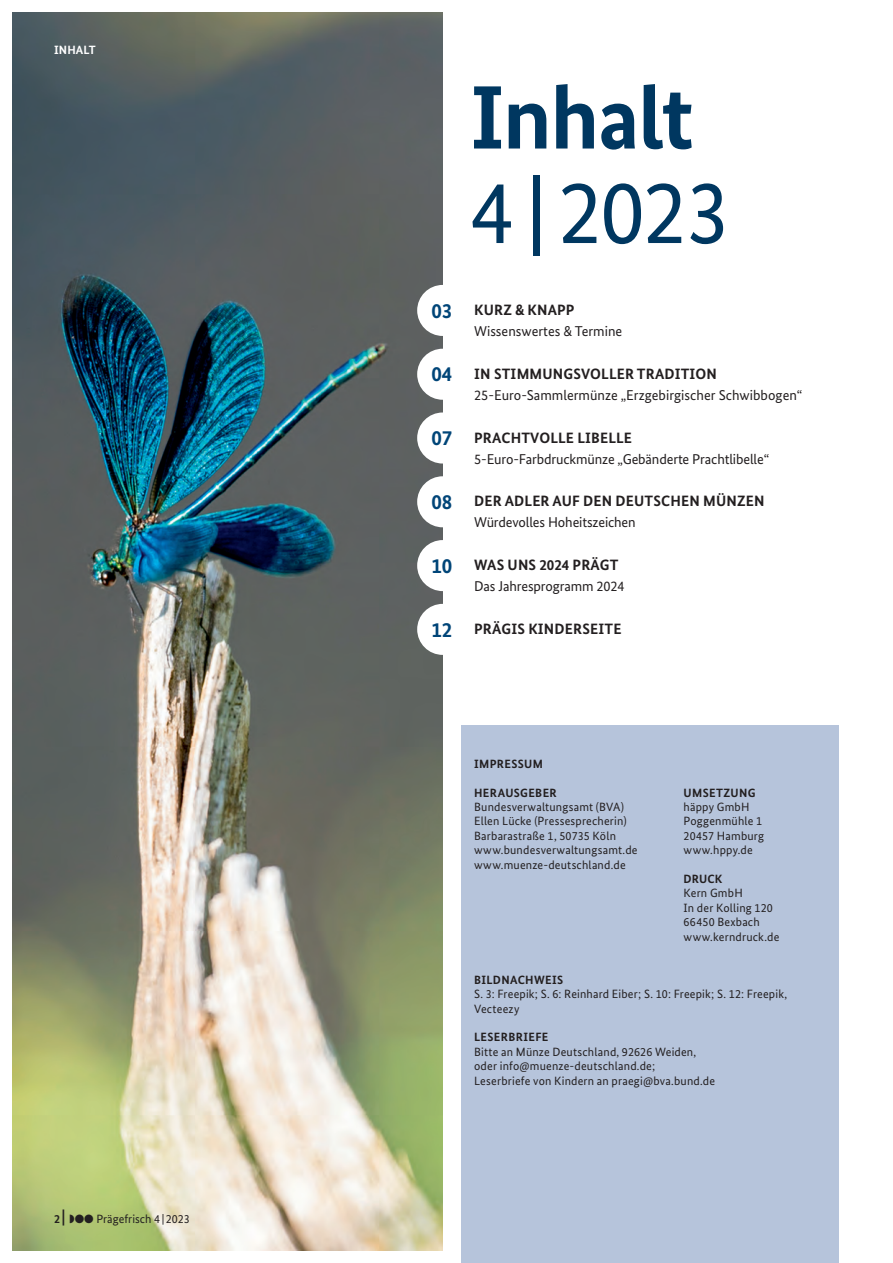
<style>
.page{position:relative;width:893px;height:1263px;background:#fff}
.page>*{position:absolute;margin:0;border:0;box-sizing:border-box;transform-origin:0 0}
.t1{font:700 90px "Bundes Sans";letter-spacing:-.02em;color:#003760}
.t2{font:90px "Bundes Sans";color:#003760}
.t3{font:700 21px "Bundes Sans";color:#004578}
.t4{font:700 15px "Bundes Sans";letter-spacing:.01em;color:#231f20}
.t5{font:14.25px "Bundes Sans";letter-spacing:-.01em;color:#231f20}
.t6{font:12px/14.4px "Bundes Sans";letter-spacing:.015em;color:#231f20}
.t7{font:700 12px "Bundes Sans";letter-spacing:.03em;color:#231f20}
.t8{font:700 12px "Bundes Sans";letter-spacing:.01em;color:#fff}
.s1{font-weight:700}
.s2{font-weight:500;font-size:18px}
</style>
<div class="page">
<div style="left:461px;top:725px;width:378px;height:538px;background:#b6c4db"></div>
<img style="left:13px;top:13px;width:429px;height:1237px">
<div style="left:417px;top:285px;width:51px;height:51px;background:#fff;border-radius:50%"></div>
<div style="left:417px;top:349px;width:51px;height:51px;background:#fff;border-radius:50%"></div>
<div style="left:417px;top:412px;width:51px;height:51px;background:#fff;border-radius:50%"></div>
<div style="left:417px;top:476px;width:51px;height:51px;background:#fff;border-radius:50%"></div>
<div style="left:417px;top:540px;width:51px;height:51px;background:#fff;border-radius:50%"></div>
<div style="left:417px;top:604px;width:51px;height:51px;background:#fff;border-radius:50%"></div>
<p class="t8" style="left:54px;top:43px;width:43px">INHALT</p>
<p class="t6" style="left:54px;top:1212px;width:137px"><span class="s1">2</span><span class="s2">|</span> ◗●● Prägefrisch 4| 2023</p>
<h2 class="t3" style="left:431px;top:298px;width:22px">03</h2>
<h2 class="t3" style="left:431px;top:361px;width:22px">04</h2>
<h2 class="t3" style="left:431px;top:425px;width:22px">07</h2>
<h2 class="t3" style="left:431px;top:489px;width:22px">08</h2>
<h2 class="t3" style="left:431px;top:553px;width:22px">10</h2>
<h2 class="t3" style="left:431px;top:617px;width:22px">12</h2>
<h1 class="t1" style="left:470px;top:63px;width:225px">Inhalt</h1>
<h1 class="t2" style="left:470px;top:157px;width:262px">4 | 2023</h1>
<p class="t4" style="left:474px;top:301px;width:102px">KURZ &amp; KNAPP</p>
<p class="t5" style="left:474px;top:322px;width:150px">Wissenswertes &amp; Termine</p>
<p class="t4" style="left:474px;top:364px;width:244px">IN STIMMUNGSVOLLER TRADITION</p>
<p class="t5" style="left:474px;top:386px;width:330px">25-Euro-Sammlermünze „Erzgebirgischer Schwibbogen“</p>
<p class="t4" style="left:474px;top:428px;width:159px">PRACHTVOLLE LIBELLE</p>
<p class="t5" style="left:474px;top:450px;width:297px">5-Euro-Farbdruckmünze „Gebänderte Prachtlibelle“</p>
<p class="t4" style="left:474px;top:492px;width:292px">DER ADLER AUF DEN DEUTSCHEN MÜNZEN</p>
<p class="t5" style="left:474px;top:514px;width:163px">Würdevolles Hoheitszeichen</p>
<p class="t4" style="left:474px;top:556px;width:146px">WAS UNS 2024 PRÄGT</p>
<p class="t5" style="left:474px;top:577px;width:152px">Das Jahresprogramm 2024</p>
<p class="t4" style="left:474px;top:620px;width:149px">PRÄGIS KINDERSEITE</p>
<p class="t7" style="left:474px;top:756px;width:70px">IMPRESSUM</p>
<p class="t7" style="left:474px;top:785px;width:84px">HERAUSGEBER</p>
<p class="t6" style="left:474px;top:799px;width:165px">Bundesverwaltungsamt (BVA)<br>Ellen Lücke (Pressesprecherin)<br>Barbarastraße 1, 50735 Köln www.bundesverwaltungsamt.de www.muenze-deutschland.de</p>
<p class="t7" style="left:684px;top:785px;width:73px">UMSETZUNG</p>
<p class="t6" style="left:684px;top:799px;width:82px">häppy GmbH<br>Poggenmühle 1<br>20457 Hamburg www.hppy.de</p>
<p class="t7" style="left:684px;top:871px;width:40px">DRUCK</p>
<p class="t6" style="left:684px;top:886px;width:97px">Kern GmbH<br>In der Kolling 120<br>66450 Bexbach www.kerndruck.de</p>
<p class="t7" style="left:474px;top:972px;width:91px">BILDNACHWEIS</p>
<p class="t6" style="left:474px;top:987px;width:314px">S. 3: Freepik; S. 6: Reinhard Eiber; S. 10: Freepik; S. 12: Freepik,<br>Vecteezy</p>
<p class="t7" style="left:474px;top:1030px;width:76px">LESERBRIEFE</p>
<p class="t6" style="left:474px;top:1044px;width:243px">Bitte an Münze Deutschland, 92626 Weiden, oder info@muenze-deutschland.de;<br>Leserbriefe von Kindern an praegi@bva.bund.de</p>
</div>
